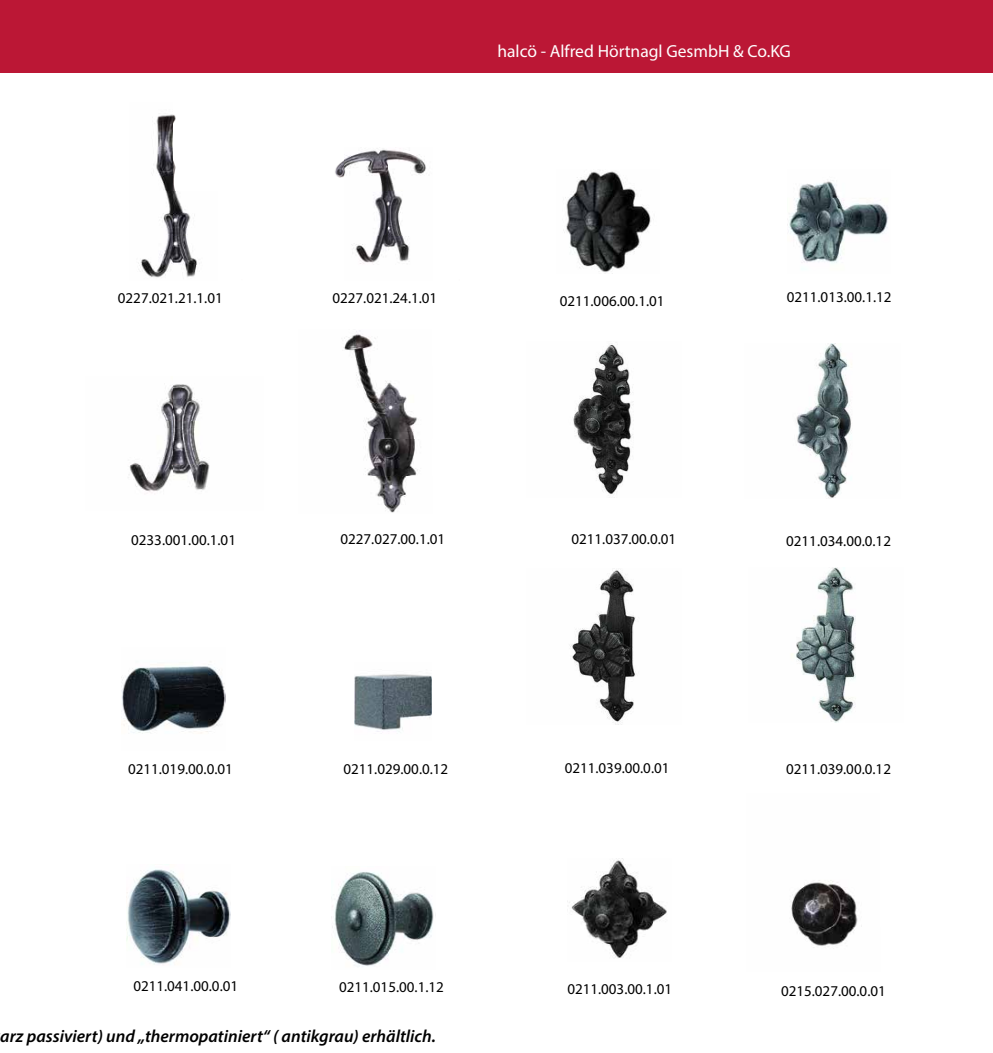
<style>
.page{position:relative;width:993px;height:1053px;background:#fff}
.page>*{position:absolute;margin:0;border:0;box-sizing:border-box;transform-origin:0 0}
.t1{font:italic 600 17.5px "Myriad Pro";color:#000}
.t2{font:17.5px "Myriad Pro";color:#fff}
.t3{font:15px "Myriad Pro";color:#000}
</style>
<div class="page">
<img style="left:343px;top:331px;width:75px;height:182px">
<img style="left:121px;top:661px;width:104px;height:73px">
<img style="left:354px;top:674px;width:78px;height:58px">
<img style="left:331px;top:872px;width:103px;height:95px">
<img style="left:127px;top:869px;width:103px;height:96px">
<img style="left:563px;top:171px;width:88px;height:102px">
<img style="left:787px;top:181px;width:101px;height:82px">
<img style="left:573px;top:343px;width:61px;height:151px">
<img style="left:796px;top:343px;width:56px;height:155px">
<img style="left:570px;top:570px;width:66px;height:154px">
<img style="left:567px;top:858px;width:100px;height:100px">
<img style="left:791px;top:880px;width:71px;height:68px">
<img style="left:138px;top:114px;width:59px;height:164px">
<img style="left:335px;top:148px;width:91px;height:116px">
<img style="left:128px;top:384px;width:82px;height:108px">
<div style="left:0;top:0;width:992px;height:73px;background:#bb1735"></div>
<img style="left:791px;top:567px;width:65px;height:155px">
<p class="t2" style="left:497px;top:41px;width:295px">halcö - Alfred Hörtnagl GesmbH &amp; Co.KG</p>
<p class="t3" style="left:118px;top:288px;width:106px">0227.021.21.1.01</p>
<p class="t3" style="left:332px;top:288px;width:106px">0227.021.24.1.01</p>
<p class="t3" style="left:559px;top:292px;width:106px">0211.006.00.1.01</p>
<p class="t3" style="left:786px;top:287px;width:106px">0211.013.00.1.12</p>
<p class="t3" style="left:131px;top:530px;width:106px">0233.001.00.1.01</p>
<p class="t3" style="left:340px;top:529px;width:106px">0227.027.00.1.01</p>
<p class="t3" style="left:571px;top:530px;width:106px">0211.037.00.0.01</p>
<p class="t3" style="left:786px;top:531px;width:106px">0211.034.00.0.12</p>
<p class="t3" style="left:128px;top:759px;width:106px">0211.019.00.0.01</p>
<p class="t3" style="left:343px;top:759px;width:106px">0211.029.00.0.12</p>
<p class="t3" style="left:564px;top:758px;width:106px">0211.039.00.0.01</p>
<p class="t3" style="left:786px;top:759px;width:106px">0211.039.00.0.12</p>
<p class="t3" style="left:133px;top:976px;width:106px">0211.041.00.0.01</p>
<p class="t3" style="left:339px;top:977px;width:106px">0211.015.00.1.12</p>
<p class="t3" style="left:567px;top:979px;width:106px">0211.003.00.1.01</p>
<p class="t3" style="left:780px;top:981px;width:106px">0215.027.00.0.01</p>
<p class="t1" style="left:0;top:1025px;width:437px">arz passiviert) und „thermopatiniert“ ( antikgrau) erhältlich.</p>
</div>
